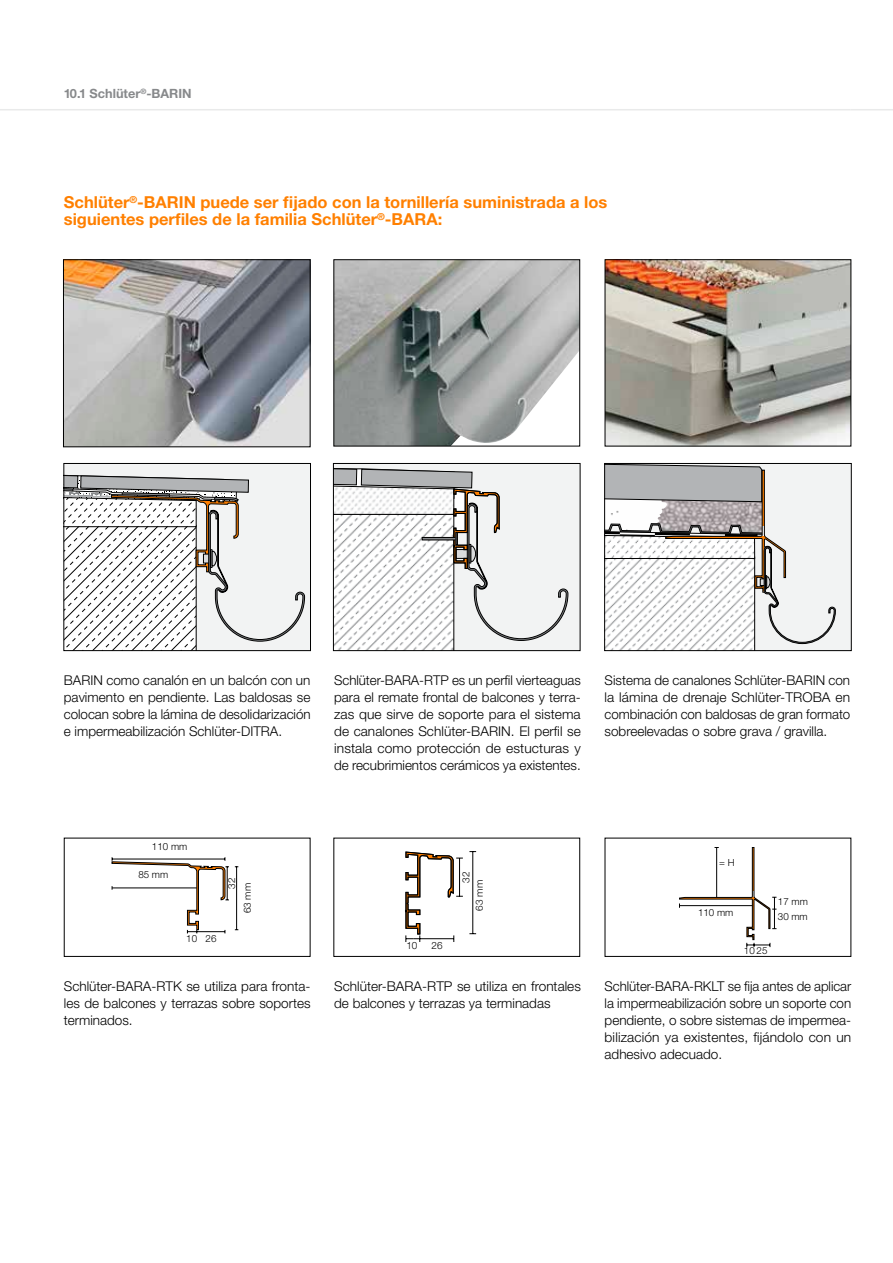
<style>
.page{position:relative;width:893px;height:1263px;background:#fff}
.page>*{position:absolute;margin:0;border:0;box-sizing:border-box;transform-origin:0 0}
.t1{font:700 16.5px/17px "Helvetica Neue LT Pro";color:#ff8000}
.t2{font:300 13.5px/17px "Helvetica Neue LT Pro";color:#000;text-align:justify}
.t3{font:700 12.75px "Helvetica Neue LT Pro";color:#87898b}
.t4{font:300 10.05px "Helvetica Neue LT Pro";color:#000}
.t5{font:300 9.9px/13.5px "Helvetica Neue LT Pro";color:#000}
.t6{font:300 9.75px/15.5px "Helvetica Neue LT Pro";color:#000}
</style>
<div class="page">
<hr style="left:0;top:109px;width:851px;height:1px;background:#e9eaea">
<hr style="left:851px;top:109px;width:42px;height:1px;background:#e9eaea">
<div style="left:64px;top:463px;width:246px;height:187px;background:#f2f3f3"></div>
<svg style="left:66px;top:474px;width:239px;height:175px"></svg>
<div style="left:64px;top:463px;width:247px;height:188px;border:1px solid #000"></div>
<img style="left:65px;top:261px;width:243px;height:184px">
<div style="left:63px;top:259px;width:247px;height:188px;border:1px solid #000"></div>
<img style="left:336px;top:261px;width:242px;height:183px">
<div style="left:334px;top:259px;width:246px;height:187px;border:1px solid #000"></div>
<img style="left:607px;top:261px;width:242px;height:183px">
<div style="left:605px;top:259px;width:246px;height:187px;border:1px solid #000"></div>
<svg style="left:606px;top:465px;width:243px;height:184px"></svg>
<div style="left:604px;top:463px;width:247px;height:188px;border:1px solid #000"></div>
<svg style="left:335px;top:465px;width:243px;height:184px"></svg>
<div style="left:333px;top:463px;width:247px;height:188px;border:1px solid #000"></div>
<div style="left:64px;top:838px;width:246px;height:119px;border:1px solid #000"></div>
<svg style="left:112px;top:857px;width:117px;height:76px"></svg>
<hr style="left:236px;top:867px;width:1px;height:33px;background:#000">
<hr style="left:236px;top:900px;width:1px;height:30px;background:#000">
<div style="left:333px;top:838px;width:247px;height:119px;border:1px solid #000"></div>
<hr style="left:472px;top:851px;width:1px;height:83px;background:#000">
<svg style="left:406px;top:852px;width:57px;height:90px"></svg>
<div style="left:605px;top:838px;width:246px;height:119px;border:1px solid #000"></div>
<svg style="left:679px;top:847px;width:98px;height:100px"></svg>
<p class="t3" style="left:64px;top:86px;width:129px">10.1 Schlüter<sup>®</sup>-BARIN</p>
<p class="t1" style="left:64px;top:194px;width:545px">Schlüter<sup>®</sup>-BARIN puede ser fijado con la tornillería suministrada a los siguientes perfiles de la familia Schlüter<sup>®</sup>-BARA:</p>
<p class="t2" style="left:64px;top:671px;width:248px">BARIN como canalón en un balcón con un pavimento en pendiente. Las baldosas se colocan sobre la lámina de desolidarización e impermeabilización Schlüter-DITRA.</p>
<p class="t2" style="left:334px;top:671px;width:248px">Schlüter-BARA-RTP es un perfil vierteaguas para el remate frontal de balcones y terra&shy;zas que sirve de soporte para el sistema de canalones Schlüter-BARIN. El perfil se instala como protección de estucturas y de recubrimientos cerámicos ya existentes.</p>
<p class="t2" style="left:605px;top:671px;width:247px">Sistema de canalones Schlüter-BARIN con la lámina de drenaje Schlüter-TROBA en combinación con baldosas de gran formato sobreelevadas o sobre grava / gravilla.</p>
<p class="t5" style="left:152px;top:839px;width:37px">110 mm</p>
<p class="t5" style="left:138px;top:868px;width:31px">85 mm</p>
<p class="t5" style="left:186px;top:932px;width:32px">10 26</p>
<p class="t6" style="left:224px;top:913px;width:37px;text-indent:25px;rotate:-90deg">32<br>63 mm</p>
<p class="t4" style="left:406px;top:940px;width:12px">10</p>
<p class="t4" style="left:432px;top:940px;width:12px">26</p>
<p class="t5" style="left:459px;top:910px;width:40px;text-indent:28px;rotate:-90deg">32<br>63 mm</p>
<p class="t6" style="left:719px;top:855px;width:17px">= H</p>
<p class="t6" style="left:698px;top:904px;width:37px">110 mm</p>
<p class="t6" style="left:744px;top:942px;width:25px">10 25</p>
<p class="t6" style="left:778px;top:893px;width:31px">17 mm<br>30 mm</p>
<p class="t2" style="left:64px;top:977px;width:248px">Schlüter-BARA-RTK se utiliza para fronta&shy;les de balcones y terrazas sobre soportes terminados.</p>
<p class="t2" style="left:334px;top:977px;width:248px">Schlüter-BARA-RTP se utiliza en frontales de balcones y terrazas ya terminadas</p>
<p class="t2" style="left:605px;top:977px;width:248px">Schlüter-BARA-RKLT se fija antes de aplicar la impermeabilización sobre un soporte con pendiente, o sobre sistemas de impermea&shy;bilización ya existentes, fijándolo con un adhesivo adecuado.</p>
</div>
